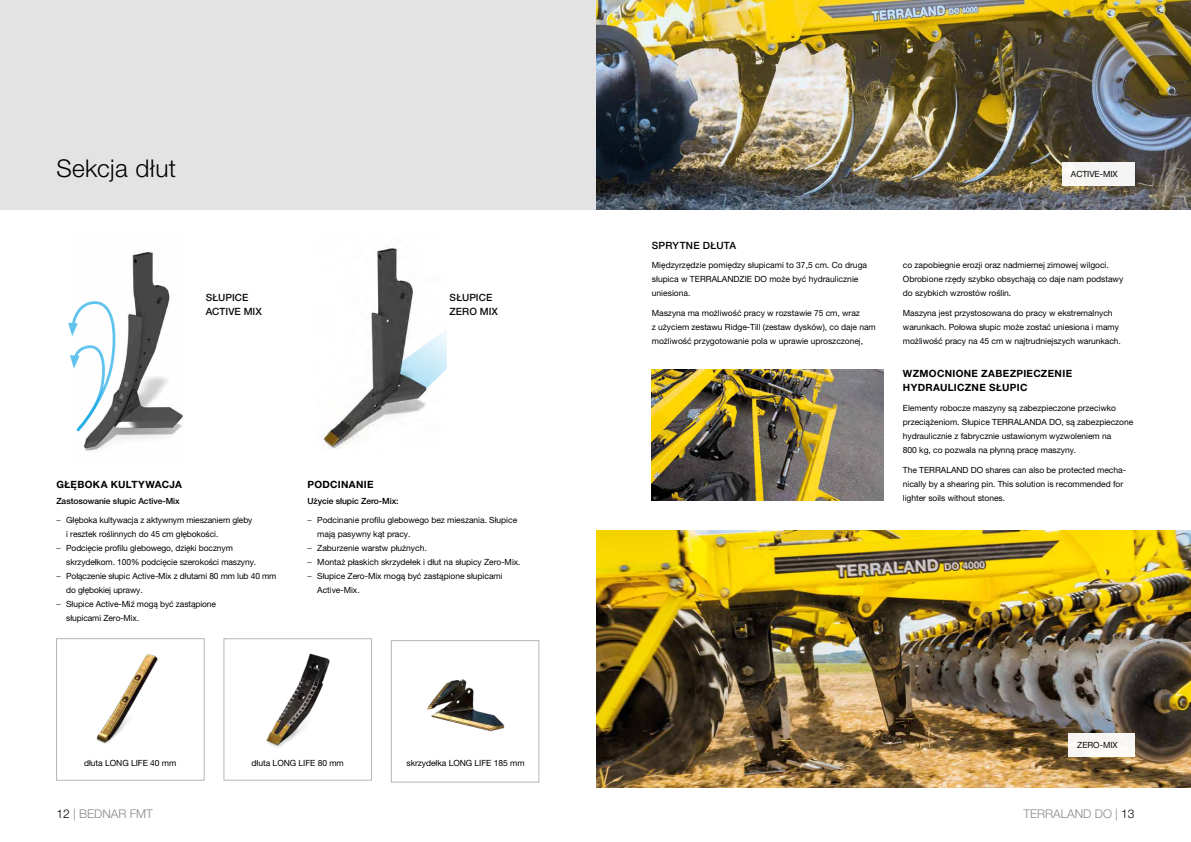
<style>
.page{position:relative;width:1191px;height:842px;background:#fff}
.page>*{position:absolute;margin:0;border:0;box-sizing:border-box;transform-origin:0 0}
.Nadpis_1{font:300 24.5px "Helvetica Neue LT Pro";letter-spacing:.015em;color:#000}
.t1{font:300 12px "Helvetica Neue LT Pro";color:#878787}
.Nadpis_1-2{font:700 10px/14px "Helvetica Neue LT Pro";letter-spacing:.03em;color:#000}
.Nadpis_1-3{font:500 10px/14px "Helvetica Neue LT Pro";letter-spacing:.01em;color:#000}
.Základní_text{font:8.5px/14px "Helvetica Neue LT Pro";letter-spacing:-.005em;color:#000}
.Základní_text-2{font:500 8.5px "Helvetica Neue LT Pro";letter-spacing:-.005em;color:#000}
.s1{font-weight:300}
.s2{color:#000}
</style>
<div class="page">
<img style="left:596px;top:0;width:595px;height:209px">
<div style="left:0;top:0;width:595px;height:209px;background:#e3e3e3"></div>
<img style="left:84px;top:251px;width:99px;height:200px">
<svg style="left:68px;top:301px;width:53px;height:132px"></svg>
<img style="left:322px;top:247px;width:104px;height:203px">
<svg style="left:385px;top:329px;width:62px;height:61px"></svg>
<img style="left:96px;top:654px;width:62px;height:90px">
<div style="left:56px;top:638px;width:148px;height:142px;border:1px solid #b7b6b6"></div>
<img style="left:266px;top:653px;width:64px;height:94px">
<div style="left:224px;top:638px;width:148px;height:142px;border:1px solid #b7b6b6"></div>
<img style="left:427px;top:679px;width:78px;height:53px">
<div style="left:391px;top:640px;width:148px;height:142px;border:1px solid #b7b6b6"></div>
<img style="left:652px;top:370px;width:231px;height:130px">
<img style="left:596px;top:531px;width:595px;height:256px">
<div style="left:1062px;top:162px;width:72px;height:23px;background:#f5f5f4"></div>
<div style="left:1068px;top:733px;width:66px;height:23px;background:#f9f8f5"></div>
<p class="Nadpis_1" style="left:56px;top:153px;width:121px">Sekcja dłut</p>
<p class="Nadpis_1-3" style="left:206px;top:290px;width:58px">SŁUPICE<br>ACTIVE MIX</p>
<p class="Nadpis_1-3" style="left:449px;top:290px;width:50px">SŁUPICE<br>ZERO MIX</p>
<p class="Nadpis_1-2" style="left:56px;top:477px;width:127px">GŁĘBOKA KULTYWACJA</p>
<p class="Základní_text-2" style="left:56px;top:495px;width:125px">Zastosowanie słupic Active-Mix</p>
<p class="Základní_text" style="left:66px;top:513px;width:188px;text-indent:-10px"><span class="s1">–</span> Głęboka kultywacja z aktywnym mieszaniem gleby i resztek roślinnych do 45 cm głębokości.</p>
<p class="Základní_text" style="left:66px;top:541px;width:191px;text-indent:-10px"><span class="s1">–</span> Podcięcie profilu glebowego, dzięki bocznym skrzydełkom. 100% podcięcie szerokości maszyny.</p>
<p class="Základní_text" style="left:66px;top:569px;width:212px;text-indent:-10px"><span class="s1">–</span> Połączenie słupic Active-Mix z dłutami 80 mm lub 40 mm do głębokiej uprawy.</p>
<p class="Základní_text" style="left:66px;top:597px;width:151px;text-indent:-10px"><span class="s1">–</span> Słupice Active-Miź mogą być zastąpione słupicami Zero-Mix.</p>
<p class="Nadpis_1-2" style="left:307px;top:477px;width:68px">PODCINANIE</p>
<p class="Základní_text-2" style="left:307px;top:495px;width:93px">Użycie słupic Zero-Mix:</p>
<p class="Základní_text" style="left:317px;top:513px;width:201px;text-indent:-10px"><span class="s1">–</span> Podcinanie profilu glebowego bez mieszania. Słupice mają pasywny kąt pracy.</p>
<p class="Základní_text" style="left:307px;top:541px;width:121px"><span class="s1">–</span> Zaburzenie warstw płużnych.</p>
<p class="Základní_text" style="left:307px;top:555px;width:215px"><span class="s1">–</span> Montaż płaskich skrzydełek i dłut na słupicy Zero-Mix.</p>
<p class="Základní_text" style="left:317px;top:569px;width:187px;text-indent:-10px"><span class="s1">–</span> Słupice Zero-Mix mogą być zastąpione słupicami<br>Active-Mix.</p>
<p class="Základní_text" style="left:84px;top:756px;width:94px">dłuta LONG LIFE 40 mm</p>
<p class="Základní_text" style="left:252px;top:756px;width:94px">dłuta LONG LIFE 80 mm</p>
<p class="Základní_text" style="left:406px;top:756px;width:120px">skrzydełka LONG LIFE 185 mm</p>
<p class="Nadpis_1-3" style="left:652px;top:238px;width:86px">SPRYTNE DŁUTA</p>
<p class="Základní_text" style="left:652px;top:258px;width:217px">Międzyrzędzie pomiędzy słupicami to 37,5 cm. Co druga słupica w TERRALANDZIE DO może być hydraulicznie uniesiona.</p>
<p class="Základní_text" style="left:652px;top:306px;width:225px">Maszyna ma możliwość pracy w rozstawie 75 cm, wraz<br>z użyciem zestawu Ridge-Till (zestaw dysków), co daje nam możliwość przygotowanie pola w uprawie uproszczonej,</p>
<p class="Základní_text" style="left:1070px;top:166px;width:48px">ACTIVE‑MIX</p>
<p class="Základní_text" style="left:903px;top:258px;width:222px">co zapobiegnie erozji oraz nadmiernej zimowej wilgoci.<br>Obrobione rzędy szybko obsychają co daje nam podstawy do szybkich wzrostów roślin.</p>
<p class="Základní_text" style="left:903px;top:306px;width:219px">Maszyna jest przystosowana do pracy w ekstremalnych warunkach. Połowa słupic może zostać uniesiona i mamy możliwość pracy na 45 cm w najtrudniejszych warunkach.</p>
<p class="Nadpis_1-2" style="left:903px;top:367px;width:171px">WZMOCNIONE ZABEZPIECZENIE<br>HYDRAULICZNE SŁUPIC</p>
<p class="Základní_text" style="left:903px;top:401px;width:232px">Elementy robocze maszyny są zabezpieczone przeciwko przeciążeniom. Słupice TERRALANDA DO, są zabezpieczone hydraulicznie z fabrycznie ustawionym wyzwoleniem na<br>800 kg, co pozwala na płynną pracę maszyny.</p>
<p class="Základní_text" style="left:903px;top:463px;width:224px">The TERRALAND DO shares can also be protected mecha&shy;nically by a shearing pin. This solution is recommended for lighter soils without stones.</p>
<p class="Základní_text" style="left:1077px;top:738px;width:42px">ZERO‑MIX</p>
<h2 class="t1" style="left:56px;top:806px;width:98px"><span class="s2">12</span> | BEDNAR FMT</h2>
<h2 class="t1" style="left:1023px;top:806px;width:113px">TERRALAND DO | <span class="s2">13</span></h2>
</div>
